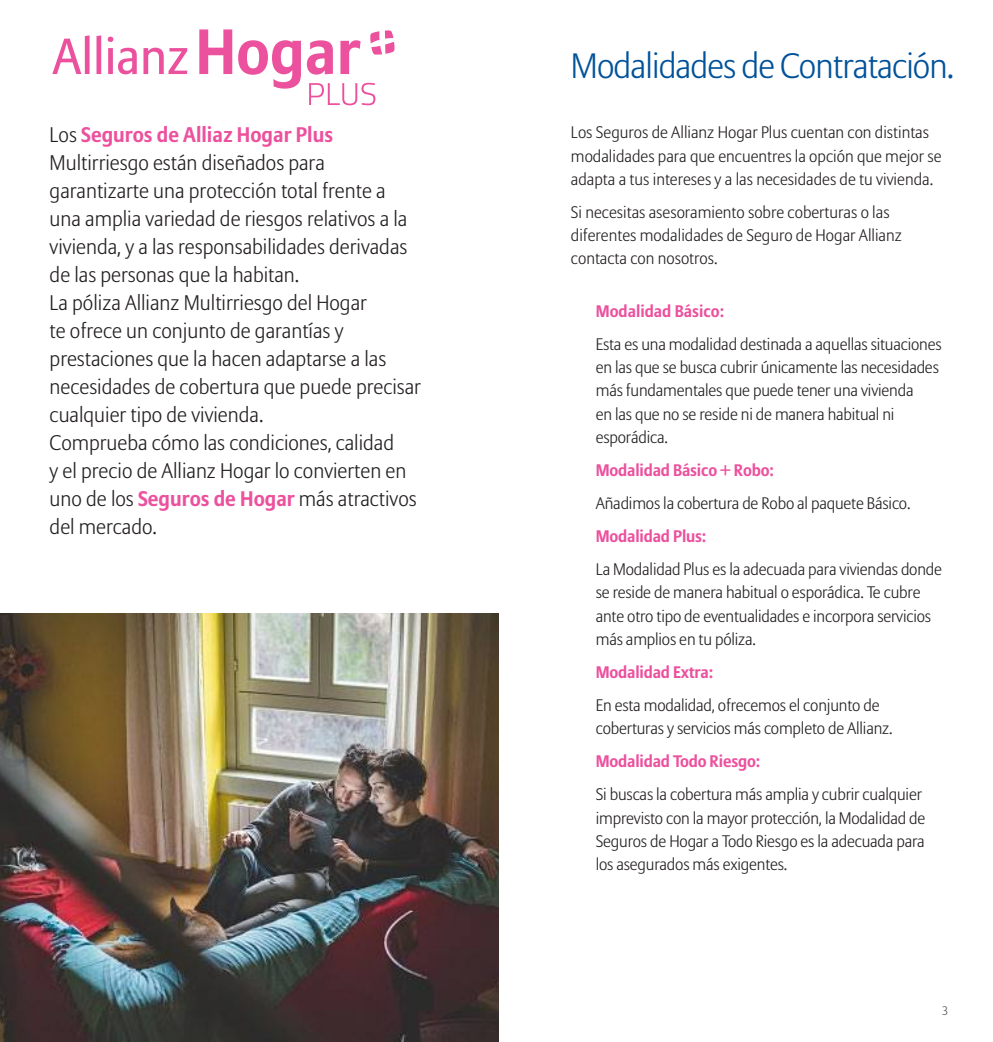
<style>
.page{position:relative;width:993px;height:1042px;background:#fff}
.page>*{position:absolute;margin:0;border:0;box-sizing:border-box;transform-origin:0 0}
.Titulo_1{font:300 35px "Allianz Sans";letter-spacing:-.025em;color:#01529a}
.Texto_11{font:300 21px/28px "Allianz Sans";color:#231f20}
.Texto_folleto{font:300 16.62px/23.3px "Allianz Sans";letter-spacing:-.01em;color:#231f20}
.Texto_folleto-2{font:700 16.62px "Allianz Sans";letter-spacing:-.01em;color:#ec519e}
.Titulo_3{font:700 16.62px "Allianz Sans";color:#ec519e}
.t1{font:300 12.25px "Allianz Sans";color:#57585a}
.s1{font-weight:700;color:#ec519e}
</style>
<div class="page">
<img style="left:0;top:614px;width:498px;height:428px">
<svg style="left:370px;top:30px;width:24px;height:25px"></svg>
<svg style="left:199px;top:29px;width:33px;height:45px"></svg>
<svg style="left:238px;top:40px;width:63px;height:49px"></svg>
<svg style="left:307px;top:40px;width:26px;height:35px"></svg>
<svg style="left:340px;top:40px;width:20px;height:34px"></svg>
<svg style="left:52px;top:35px;width:38px;height:39px"></svg>
<svg style="left:96px;top:35px;width:5px;height:39px"></svg>
<svg style="left:108px;top:37px;width:29px;height:37px"></svg>
<svg style="left:143px;top:48px;width:44px;height:26px"></svg>
<svg style="left:309px;top:83px;width:66px;height:22px"></svg>
<p class="Texto_11" style="left:50px;top:120px;width:359px">Los <span class="s1">Seguros de Alliaz Hogar Plus </span>Multirriesgo están diseñados para garantizarte una protección total frente a una amplia variedad de riesgos relativos a la vivienda, y a las responsabilidades derivadas de las personas que la habitan.</p>
<p class="Texto_11" style="left:50px;top:288px;width:372px">La póliza Allianz Multirriesgo del Hogar<br>te ofrece un conjunto de garantías y prestaciones que la hacen adaptarse a las necesidades de cobertura que puede precisar cualquier tipo de vivienda.</p>
<p class="Texto_11" style="left:50px;top:428px;width:368px">Comprueba cómo las condiciones, calidad<br>y el precio de Allianz Hogar lo convierten en uno de los <span class="s1">Seguros de Hogar</span> más atractivos del mercado.</p>
<p class="Titulo_1" style="left:570px;top:44px;width:384px">Modalidades de Contratación.</p>
<p class="Texto_folleto" style="left:570px;top:121px;width:372px">Los Seguros de Allianz Hogar Plus cuentan con distintas modalidades para que encuentres la opción que mejor se adapta a tus intereses y a las necesidades de tu vivienda.</p>
<p class="Texto_folleto" style="left:570px;top:200px;width:332px">Si necesitas asesoramiento sobre coberturas o las diferentes modalidades de Seguro de Hogar Allianz contacta con nosotros.</p>
<p class="Titulo_3" style="left:595px;top:301px;width:130px">Modalidad Básico:</p>
<p class="Texto_folleto" style="left:595px;top:332px;width:347px">Esta es una modalidad destinada a aquellas situaciones en las que se busca cubrir únicamente las necesidades más fundamentales que puede tener una vivienda<br>en las que no se reside ni de manera habitual ni esporádica.</p>
<p class="Texto_folleto-2" style="left:595px;top:460px;width:180px">Modalidad Básico + Robo:</p>
<p class="Texto_folleto" style="left:595px;top:491px;width:316px">Añadimos la cobertura de Robo al paquete Básico.</p>
<p class="Texto_folleto-2" style="left:595px;top:526px;width:112px">Modalidad Plus:</p>
<p class="Texto_folleto" style="left:595px;top:557px;width:347px">La Modalidad Plus es la adecuada para viviendas donde se reside de manera habitual o esporádica. Te cubre ante otro tipo de eventualidades e incorpora servicios más amplios en tu póliza.</p>
<p class="Texto_folleto-2" style="left:595px;top:662px;width:119px">Modalidad Extra:</p>
<p class="Texto_folleto" style="left:595px;top:693px;width:298px">En esta modalidad, ofrecemos el conjunto de coberturas y servicios más completo de Allianz.</p>
<p class="Texto_folleto-2" style="left:595px;top:751px;width:166px">Modalidad Todo Riesgo:</p>
<p class="Texto_folleto" style="left:595px;top:783px;width:331px">Si buscas la cobertura más amplia y cubrir cualquier imprevisto con la mayor protección, la Modalidad de Seguros de Hogar a Todo Riesgo es la adecuada para los asegurados más exigentes.</p>
<p class="t1" style="left:941px;top:1003px;width:8px">3</p>
</div>
